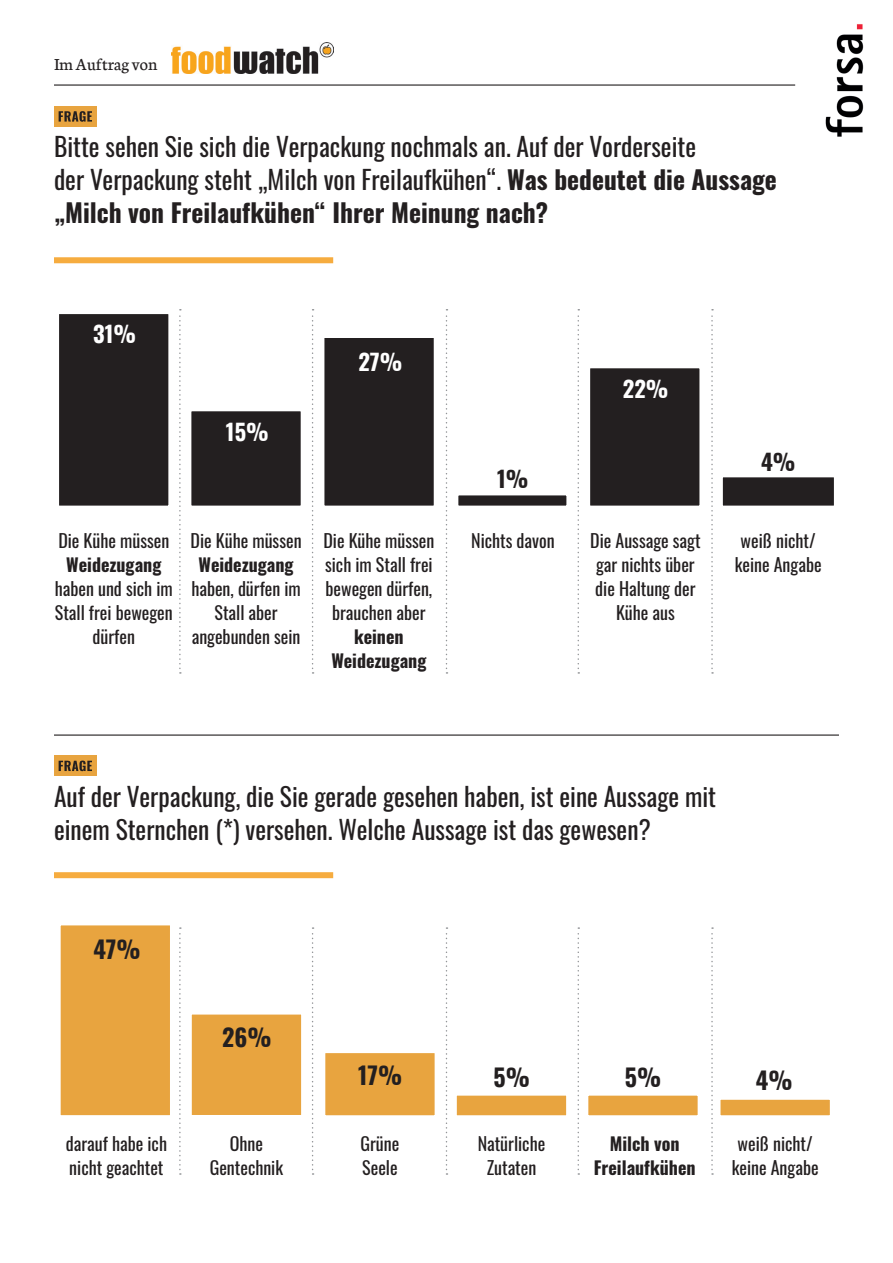
<style>
.page{position:relative;width:893px;height:1263px;background:#fff}
.page>*{position:absolute;margin:0;border:0;box-sizing:border-box;transform-origin:0 0}
.t1{font:25.5px/33px "Oswald";color:#231f20}
.t2{font:700 24px "Oswald";color:#231f20}
.t3{font:700 22.5px "Oswald";color:#fff}
.t4{font:700 22.5px "Oswald";color:#231f20}
.t5{font:18px/24px "Oswald";color:#231f20;text-align:center}
.t6{font:700 18px/24px "Oswald";color:#231f20;text-align:center}
.t7{font:18px "Neuton";color:#231f20}
.s1{font-weight:700}
</style>
<div class="page">
<img style="left:825px;top:24px;width:39px;height:113px">
<img style="left:171px;top:42px;width:162px;height:31px">
<hr style="left:54px;top:84px;width:741px;height:2px;background:#231f20">
<div style="left:54px;top:257px;width:279px;height:6px;background:#f6ac3f"></div>
<div style="left:54px;top:106px;width:43px;height:20px;background:#e8a43f"></div>
<svg style="left:59px;top:111px;width:33px;height:11px"></svg>
<div style="left:720px;top:475px;width:116px;height:33px;background:#231f20"></div>
<div style="left:718px;top:472px;width:121px;height:39px;border:5px solid #fff"></div>
<div style="left:322px;top:335px;width:114px;height:173px;background:#231f20"></div>
<div style="left:319px;top:333px;width:120px;height:178px;border:5px solid #fff"></div>
<div style="left:189px;top:409px;width:114px;height:99px;background:#231f20"></div>
<div style="left:186px;top:406px;width:120px;height:105px;border:5px solid #fff"></div>
<div style="left:57px;top:312px;width:114px;height:196px;background:#231f20"></div>
<div style="left:54px;top:309px;width:119px;height:202px;border:5px solid #fff"></div>
<div style="left:456px;top:493px;width:113px;height:15px;background:#231f20"></div>
<div style="left:453px;top:490px;width:118px;height:21px;border:5px solid #fff"></div>
<div style="left:588px;top:366px;width:114px;height:142px;background:#231f20"></div>
<div style="left:585px;top:363px;width:119px;height:148px;border:5px solid #fff"></div>
<svg style="left:179px;top:309px;width:2px;height:365px"></svg>
<svg style="left:312px;top:309px;width:2px;height:365px"></svg>
<svg style="left:446px;top:309px;width:1px;height:365px"></svg>
<svg style="left:577px;top:309px;width:2px;height:365px"></svg>
<svg style="left:711px;top:309px;width:2px;height:365px"></svg>
<div style="left:54px;top:872px;width:279px;height:6px;background:#f6ac3f"></div>
<hr style="left:54px;top:734px;width:785px;height:2px;background:#231f20">
<div style="left:54px;top:756px;width:43px;height:20px;background:#e8a43f"></div>
<svg style="left:59px;top:760px;width:33px;height:11px"></svg>
<div style="left:452px;top:1090px;width:119px;height:30px;background:#e8a43f;border:5px solid #fff"></div>
<div style="left:187px;top:1009px;width:119px;height:111px;background:#e8a43f;border:5px solid #fff"></div>
<div style="left:320px;top:1048px;width:120px;height:72px;background:#e8a43f;border:5px solid #fff"></div>
<div style="left:56px;top:920px;width:119px;height:200px;background:#e8a43f;border:5px solid #fff"></div>
<div style="left:583px;top:1090px;width:120px;height:30px;background:#e8a43f;border:5px solid #fff"></div>
<div style="left:715px;top:1095px;width:120px;height:25px;background:#e8a43f;border:5px solid #fff"></div>
<svg style="left:179px;top:927px;width:2px;height:248px"></svg>
<svg style="left:312px;top:927px;width:2px;height:248px"></svg>
<svg style="left:446px;top:927px;width:1px;height:248px"></svg>
<svg style="left:577px;top:927px;width:2px;height:248px"></svg>
<svg style="left:711px;top:927px;width:2px;height:248px"></svg>
<p class="t7" style="left:54px;top:55px;width:105px">Im Auftrag von</p>
<h1 class="t1" style="left:54px;top:128px;width:724px">Bitte sehen Sie sich die Verpackung nochmals an. Auf der Vorderseite<br>der Verpackung steht „Milch von Freilaufkühen“. <span class="s1">Was bedeutet die Aussage „Milch von Freilaufkühen“ Ihrer Meinung nach?</span></h1>
<p class="t3" style="left:93px;top:322px;width:44px">31%</p>
<p class="t3" style="left:226px;top:420px;width:44px">15%</p>
<p class="t3" style="left:358px;top:351px;width:46px">27%</p>
<p class="t5" style="left:58px;top:527px;width:112px">Die Kühe müssen</p>
<p class="t6" style="left:66px;top:554px;width:97px">Weidezugang</p>
<p class="t5" style="left:55px;top:575px;width:119px">haben und sich im<br>Stall frei bewegen dürfen</p>
<p class="t5" style="left:191px;top:527px;width:112px">Die Kühe müssen</p>
<p class="t6" style="left:199px;top:554px;width:97px">Weidezugang</p>
<p class="t5" style="left:191px;top:575px;width:111px">haben, dürfen im<br>Stall aber angebunden sein</p>
<p class="t5" style="left:323px;top:527px;width:112px">Die Kühe müssen sich im Stall frei bewegen dürfen, brauchen aber</p>
<p class="t6" style="left:331px;top:626px;width:97px">keinen<br>Weidezugang</p>
<p class="t4" style="left:497px;top:467px;width:33px">1%</p>
<p class="t5" style="left:471px;top:527px;width:85px">Nichts davon</p>
<p class="t3" style="left:623px;top:377px;width:47px">22%</p>
<p class="t5" style="left:590px;top:527px;width:112px">Die Aussage sagt gar nichts über die Haltung der<br>Kühe aus</p>
<p class="t4" style="left:761px;top:450px;width:36px">4%</p>
<p class="t5" style="left:735px;top:527px;width:88px">weiß nicht/ keine Angabe</p>
<h1 class="t1" style="left:54px;top:777px;width:664px">Auf der Verpackung, die Sie gerade gesehen haben, ist eine Aussage mit einem Sternchen (*) versehen. Welche Aussage ist das gewesen?</h1>
<h2 class="t2" style="left:93px;top:937px;width:49px">47%</h2>
<h2 class="t2" style="left:222px;top:1024px;width:51px">26%</h2>
<h2 class="t2" style="left:358px;top:1062px;width:46px">17%</h2>
<h2 class="t2" style="left:493px;top:1064px;width:38px">5%</h2>
<h2 class="t2" style="left:625px;top:1064px;width:38px">5%</h2>
<h2 class="t2" style="left:756px;top:1068px;width:38px">4%</h2>
<p class="t5" style="left:66px;top:1129px;width:103px;text-align:left">darauf habe ich nicht geachtet</p>
<p class="t5" style="left:732px;top:1129px;width:88px">weiß nicht/ keine Angabe</p>
<p class="t5" style="left:210px;top:1129px;width:75px">Ohne<br>Gentechnik</p>
<p class="t5" style="left:478px;top:1129px;width:69px">Natürliche<br>Zutaten</p>
<p class="t6" style="left:594px;top:1132px;width:103px">Milch von<br>Freilaufkühen</p>
<p class="t5" style="left:361px;top:1129px;width:40px;text-align:left">Grüne<br>Seele</p>
</div>
